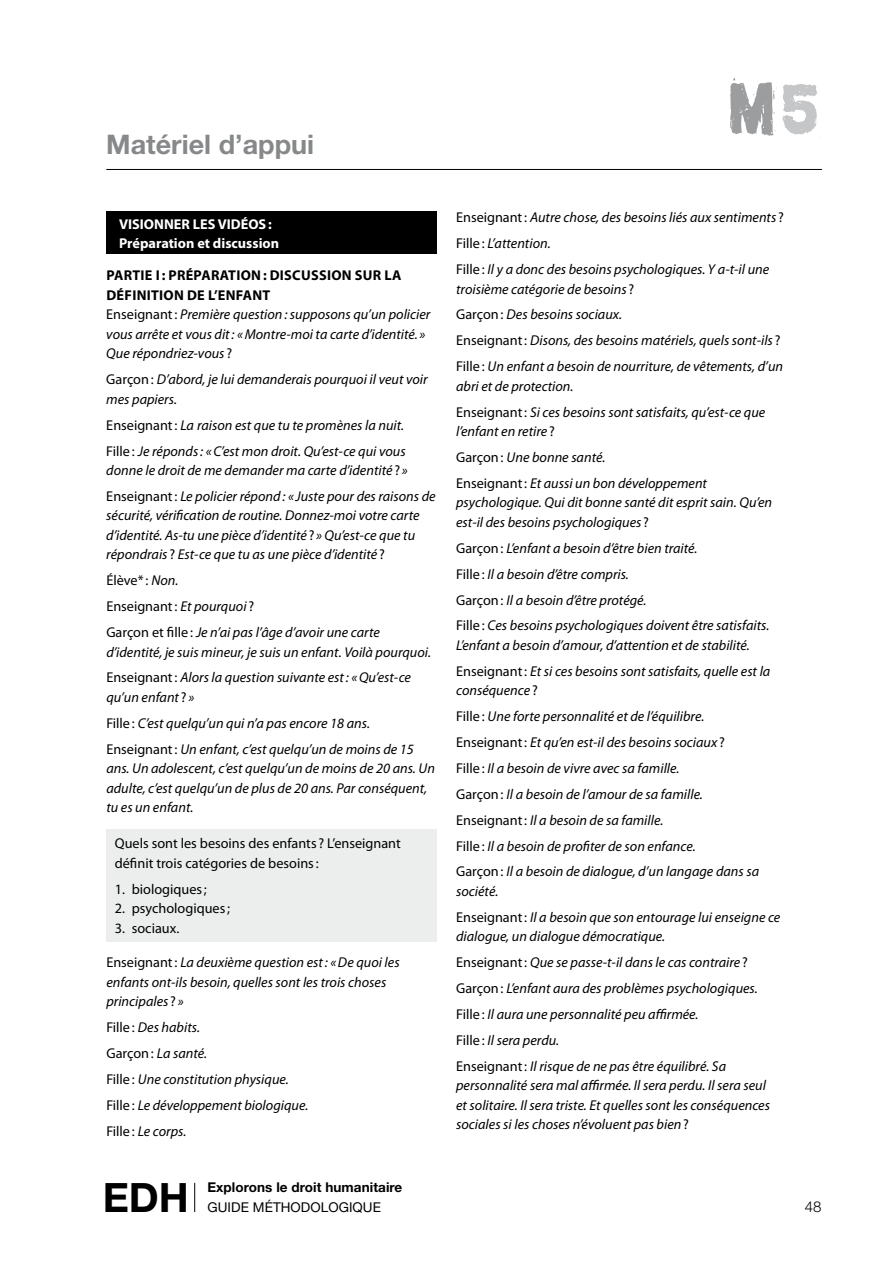
<style>
.page{position:relative;width:893px;height:1263px;background:#fff}
.page>*{position:absolute;margin:0;border:0;box-sizing:border-box;transform-origin:0 0}
.t1{font:79.65px "Mulgrave";color:#9c9d9f}
.t2{font:700 40.5px "Helvetica Neue";color:#000}
.t3{font:700 27px "Helvetica Neue";color:#87888a}
.t4{font:300 15px "Helvetica Neue";color:#000}
.t5{font:italic 14.25px/26px "Myriad Pro";color:#000}
.t6{font:14.25px/19.5px "Myriad Pro";color:#000}
.t7{font:700 14.25px/19.5px "Myriad Pro";color:#fff}
.t8{font:700 13.5px "Helvetica Neue";letter-spacing:.005em;color:#000}
.t9{font:13.5px "Helvetica Neue";color:#000}
.s1{color:#c5c6c8}
.s2{font-weight:700;font-style:normal}
.s3{font-style:normal}
</style>
<div class="page">
<svg style="left:194px;top:1183px;width:1px;height:29px"></svg>
<hr style="left:106px;top:169px;width:716px;height:1px;background:#000">
<div style="left:106px;top:212px;width:331px;height:42px;background:#000"></div>
<div style="left:106px;top:829px;width:331px;height:112px;background:#eceded"></div>
<h3 class="t3" style="left:106px;top:127px;width:209px">Matériel d’appui</h3>
<h1 class="t1" style="left:724px;top:56px;width:100px">M<span class="s1">5</span></h1>
<p class="t7" style="left:119px;top:214px;width:162px">VISIONNER LES VIDÉOS:<br>Préparation et discussion</p>
<p class="t5" style="left:106px;top:266px;width:326px;line-height:19.5px"><span class="s2">PARTIE I: PRÉPARATION: DISCUSSION SUR LA DÉFINITION DE L’ENFANT<br></span><span class="s3">Enseignant:</span> Première question: supposons qu’un policier vous arrête et vous dit: «Montre-moi ta carte d’identité. » Que répondriez-vous <span class="s3">?</span></p>
<p class="t5" style="left:106px;top:370px;width:323px;line-height:19.5px"><span class="s3">Garçon:</span> D’abord, je lui demanderais pourquoi il veut voir mes papiers.</p>
<p class="t5" style="left:106px;top:412px;width:301px"><span class="s3">Enseignant:</span> La raison est que tu te promènes la nuit.<br><span class="s3">Fille:</span> Je réponds: «C’est mon droit. Qu’est-ce qui vous</p>
<p class="t5" style="left:106px;top:457px;width:331px">donne le droit de me demander ma carte d’identité <span class="s3">?</span> »<br><span class="s3">Enseignant:</span> Le policier répond: « Juste pour des raisons de</p>
<p class="t5" style="left:106px;top:506px;width:315px;line-height:19.5px">sécurité, vérification de routine. Donnez-moi votre carte d’identité. As-tu une pièce d’identité <span class="s3">?</span> » Qu’est-ce que tu répondrais <span class="s3">?</span> Est-ce que tu as une pièce d’identité <span class="s3">?</span></p>
<p class="t5" style="left:106px;top:567px;width:275px"><span class="s3">Élève* :</span> Non.<br><span class="s3">Enseignant:</span> Et pourquoi <span class="s3">?<br>Garçon et fille:</span> Je n’ai pas l’âge d’avoir une carte</p>
<p class="t5" style="left:106px;top:639px;width:326px">d’identité, je suis mineur, je suis un enfant. Voilà pourquoi.<br><span class="s3">Enseignant:</span> Alors la question suivante est: «Qu’est-ce</p>
<p class="t5" style="left:106px;top:684px;width:309px">qu’un enfant <span class="s3">?</span> »<br><span class="s3">Fille:</span> C’est quelqu’un qui n’a pas encore 18 ans.<br><span class="s3">Enseignant:</span> Un enfant, c’est quelqu’un de moins de 15</p>
<p class="t5" style="left:106px;top:758px;width:330px;line-height:19.5px">ans. Un adolescent, c’est quelqu’un de moins de 20 ans. Un adulte, c’est quelqu’un de plus de 20 ans. Par conséquent, tu es un enfant.</p>
<p class="t6" style="left:115px;top:833px;width:287px">Quels sont les besoins des enfants ? L’enseignant définit trois catégories de besoins:</p>
<p class="t6" style="left:115px;top:879px;width:94px">1. biologiques;</p>
<p class="t6" style="left:115px;top:898px;width:117px">2. psychologiques;</p>
<p class="t6" style="left:115px;top:918px;width:66px">3. sociaux.</p>
<p class="t5" style="left:106px;top:952px;width:295px;line-height:19.5px"><span class="s3">Enseignant:</span> La deuxième question est: «De quoi les enfants ont-ils besoin, quelles sont les trois choses principales <span class="s3">?</span> »</p>
<p class="t5" style="left:106px;top:1014px;width:203px"><span class="s3">Fille:</span> Des habits.<br><span class="s3">Garçon:</span> La santé.<br><span class="s3">Fille:</span> Une constitution physique.<br><span class="s3">Fille:</span> Le développement biologique.<br><span class="s3">Fille:</span> Le corps.</p>
<p class="t5" style="left:456px;top:204px;width:329px"><span class="s3">Enseignant:</span> Autre chose, des besoins liés aux sentiments <span class="s3">?<br>Fille:</span> L’attention.<br><span class="s3">Fille:</span> Il y a donc des besoins psychologiques. Y a-t-il une</p>
<p class="t5" style="left:456px;top:276px;width:328px">troisième catégorie de besoins <span class="s3">?<br>Garçon:</span> Des besoins sociaux.<br><span class="s3">Enseignant:</span> Disons, des besoins matériels, quels sont-ils <span class="s3">?<br>Fille:</span> Un enfant a besoin de nourriture, de vêtements, d’un</p>
<p class="t5" style="left:456px;top:373px;width:311px">abri et de protection.<br><span class="s3">Enseignant:</span> Si ces besoins sont satisfaits, qu’est-ce que</p>
<p class="t5" style="left:456px;top:418px;width:252px">l’enfant en retire <span class="s3">?<br>Garçon:</span> Une bonne santé.<br><span class="s3">Enseignant:</span> Et aussi un bon développement</p>
<p class="t5" style="left:456px;top:493px;width:318px;line-height:19.5px">psychologique. Qui dit bonne santé dit esprit sain. Qu’en est-il des besoins psychologiques <span class="s3">?</span></p>
<p class="t5" style="left:456px;top:535px;width:315px"><span class="s3">Garçon:</span> L’enfant a besoin d’être bien traité.<br><span class="s3">Fille:</span> Il a besoin d’être compris.<br><span class="s3">Garçon:</span> Il a besoin d’être protégé.<br><span class="s3">Fille:</span> Ces besoins psychologiques doivent être satisfaits.</p>
<p class="t5" style="left:456px;top:632px;width:316px">L’enfant a besoin d’amour, d’attention et de stabilité.<br><span class="s3">Enseignant:</span> Et si ces besoins sont satisfaits, quelle est la</p>
<p class="t5" style="left:456px;top:677px;width:305px">conséquence <span class="s3">?<br>Fille:</span> Une forte personnalité et de l’équilibre.<br><span class="s3">Enseignant:</span> Et qu’en est-il des besoins sociaux <span class="s3">?<br>Fille:</span> Il a besoin de vivre avec sa famille.<br><span class="s3">Garçon:</span> Il a besoin de l’amour de sa famille.<br><span class="s3">Enseignant:</span> Il a besoin de sa famille.<br><span class="s3">Fille:</span> Il a besoin de profiter de son enfance.<br><span class="s3">Garçon:</span> Il a besoin de dialogue, d’un langage dans sa</p>
<p class="t5" style="left:456px;top:878px;width:326px">société.<br><span class="s3">Enseignant:</span> Il a besoin que son entourage lui enseigne ce</p>
<p class="t5" style="left:456px;top:923px;width:303px">dialogue, un dialogue démocratique.<br><span class="s3">Enseignant:</span> Que se passe-t-il dans le cas contraire <span class="s3">?<br>Garçon:</span> L’enfant aura des problèmes psychologiques.<br><span class="s3">Fille:</span> Il aura une personnalité peu affirmée.<br><span class="s3">Fille:</span> Il sera perdu.<br><span class="s3">Enseignant:</span> Il risque de ne pas être équilibré. Sa</p>
<p class="t5" style="left:456px;top:1075px;width:315px;line-height:19.5px">personnalité sera mal affirmée. Il sera perdu. Il sera seul et solitaire. Il sera triste. Et quelles sont les conséquences sociales si les choses n’évoluent pas bien<span class="s3">?</span></p>
<h2 class="t2" style="left:103px;top:1172px;width:87px">EDH</h2>
<p class="t8" style="left:207px;top:1179px;width:196px">Explorons le droit humanitaire</p>
<p class="t9" style="left:207px;top:1199px;width:19px">GUIDE</p>
<p class="t9" style="left:253px;top:1199px;width:10px">MÉT</p>
<p class="t9" style="left:281px;top:1199px;width:20px">HODOLOGI</p>
<p class="t9" style="left:353px;top:1199px;width:20px">QUE</p>
<p class="t4" style="left:805px;top:1197px;width:18px">48</p>
</div>
